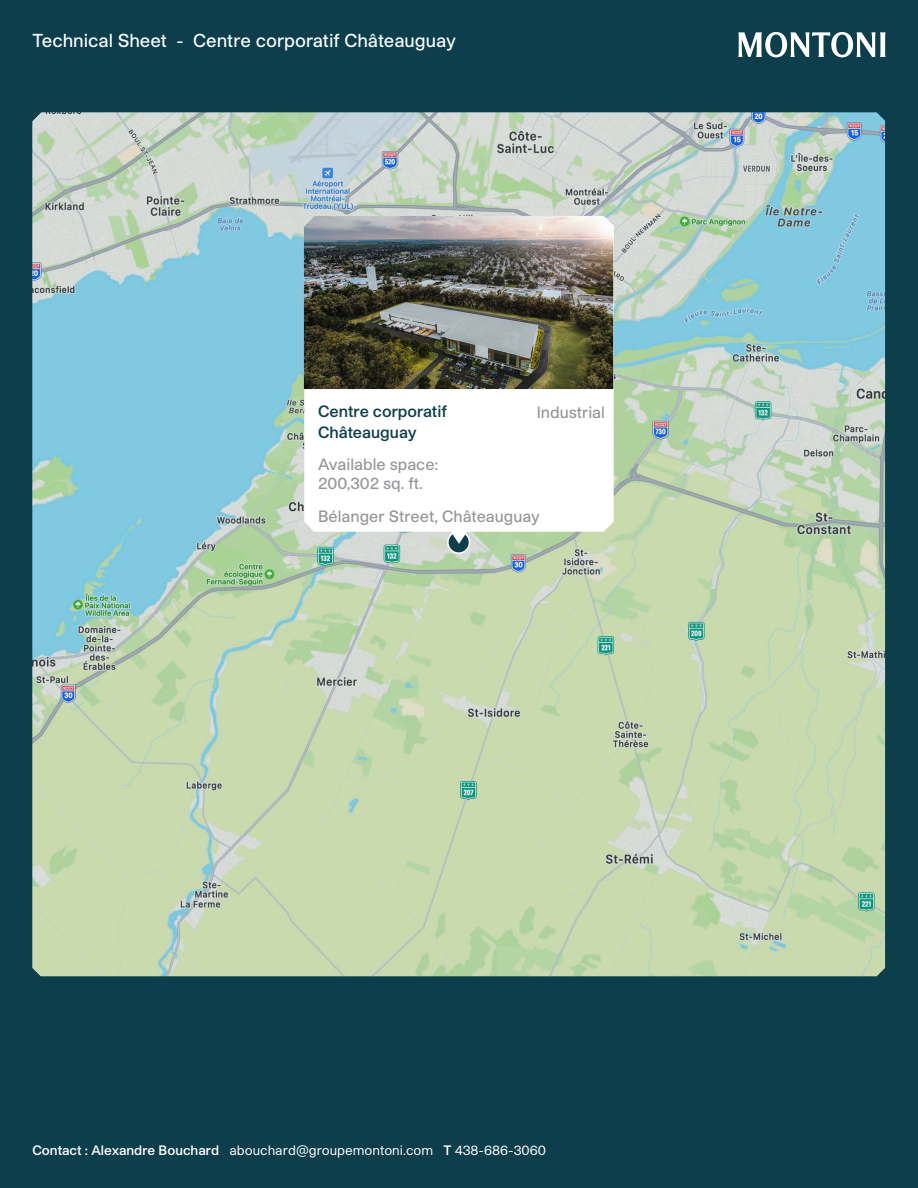
<style>
.page{position:relative;width:918px;height:1188px;background:#0c3e4c}
.page>*{position:absolute;margin:0;border:0;box-sizing:border-box;transform-origin:0 0}
.t1{font:500 18px "Studio Pro";color:#fff}
.Légende_gris{font:500 15.75px/18.9px "Studio Pro";color:#939598}
.Légende_gris-2{font:600 15.75px/21.6px "Studio Pro";color:#0c3e4c}
.t2{font:13.2px "Studio Pro";color:#fff}
.s1{font-weight:600}
</style>
<div class="page">
<svg style="left:738px;top:32px;width:148px;height:25px"></svg>
<img style="left:32px;top:112px;width:853px;height:864px">
<div style="left:448px;top:532px;width:21px;height:21px;background:#0c3e4c;border-radius:50%"></div>
<div style="left:447px;top:531px;width:23px;height:23px;border:2px solid #fff;border-radius:50%"></div>
<svg style="left:304px;top:216px;width:310px;height:328px;fill:#fff"></svg>
<img style="left:304px;top:216px;width:309px;height:173px">
<h1 class="t1" style="left:32px;top:28px;width:425px">Technical Sheet - Centre corporatif Châteauguay</h1>
<p class="Légende_gris-2" style="left:318px;top:400px;width:131px">Centre corporatif<br>Châteauguay</p>
<p class="Légende_gris" style="left:318px;top:454px;width:122px">Available space:<br>200,302 sq. ft.</p>
<p class="Légende_gris" style="left:318px;top:507px;width:223px">Bélanger Street, Châteauguay</p>
<p class="Légende_gris" style="left:537px;top:403px;width:70px">Industrial</p>
<p class="t2" style="left:32px;top:1142px;width:515px"><span class="s1">Contact : Alexandre Bouchard</span> abouchard@groupemontoni.com <span class="s1">T</span> 438-686-3060</p>
</div>
